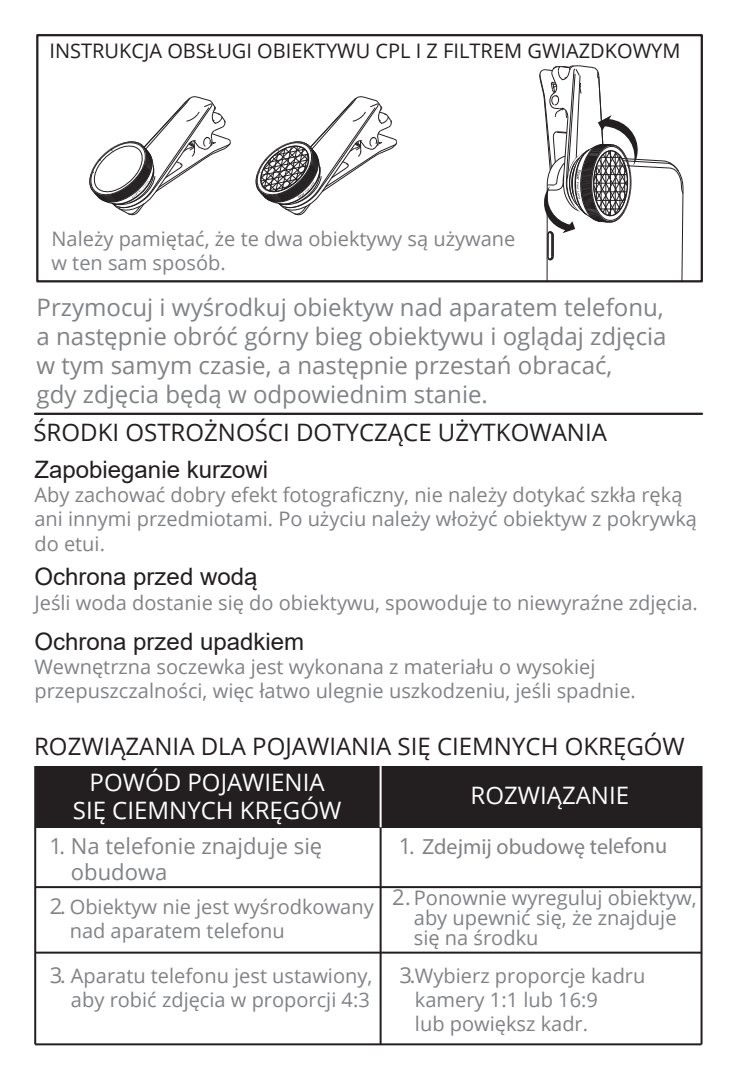
<style>
.page{position:relative;width:738px;height:1078px;background:#fff}
.page>*{position:absolute;margin:0;border:0;box-sizing:border-box;transform-origin:0 0}
.t1{font:24px/28.8px "Open Sans";color:#808285}
.t2{font:24px "Open Sans";color:#231f20}
.t3{font:24px "Arial";color:#231f20}
.t4{font:24px/28.8px "Open Sans";color:#fff;text-align:center}
.t5{font:22px/26.4px "Open Sans";color:#808285}
.t6{font:22px "Myriad Pro";color:#808285}
.t7{font:20px/24px "Open Sans";color:#808285}
.t8{font:20px "Open Sans";color:#231f20}
.s1{font-family:"Myriad Pro"}
.s2{font-family:"Open Sans"}
.s3{font-size:22px}
.s4{font-family:"Myriad Pro";font-size:22px}
</style>
<div class="page">
<div style="left:36px;top:34px;width:666px;height:248px;border:2px solid #231f20"></div>
<hr style="left:379px;top:793px;width:2px;height:251px;background:#231f20">
<hr style="left:700px;top:765px;width:2px;height:279px;background:#231f20">
<hr style="left:34px;top:765px;width:2px;height:279px;background:#231f20">
<div style="left:35px;top:765px;width:666px;height:62px;background:#231f20"></div>
<hr style="left:35px;top:885px;width:666px;height:2px;background:#231f20">
<hr style="left:35px;top:951px;width:666px;height:2px;background:#231f20">
<hr style="left:35px;top:1043px;width:666px;height:2px;background:#231f20">
<hr style="left:379px;top:765px;width:2px;height:62px;background:#fff">
<hr style="left:35px;top:412px;width:666px;height:3px;background:#231f20">
<svg style="left:89px;top:96px;width:142px;height:120px"></svg>
<svg style="left:255px;top:96px;width:142px;height:120px"></svg>
<svg style="left:538px;top:65px;width:145px;height:216px"></svg>
<p class="t8" style="left:49px;top:37px;width:632px">INSTRUKCJA OBSŁUGI OBIEKTYWU CPL I Z FILTREM GWIAZDKOWYM</p>
<p class="t7" style="left:51px;top:226px;width:465px">Należy pamiętać, że te dwa obiektywy są używane w ten sam sposób.</p>
<p class="t1" style="left:37px;top:292px;width:631px">Przymocuj i wyśrodkuj obiektyw nad aparatem telefonu, a następnie obróć górny bieg obiektywu i oglądaj zdjęcia w tym samym czasie, a następnie przestań obracać,<br>gdy zdjęcia będą w odpowiednim stanie.</p>
<p class="t2" style="left:33px;top:415px;width:574px">ŚRODKI OSTROŻNOŚCI DOTYCZĄCE UŻYTKOWANIA</p>
<p class="t3" style="left:34px;top:452px;width:235px">Zapobieganie kurzowi</p>
<p class="t7" style="left:34px;top:482px;width:663px">Aby zachować dobry efekt fotograficzny, nie należy dotykać szkła ręką ani innymi przedmiotami. Po użyciu należy włożyć obiektyw z pokrywką do etui.</p>
<p class="t3" style="left:34px;top:560px;width:224px">Ochrona przed wodą</p>
<p class="t7" style="left:34px;top:590px;width:664px">Jeśli woda dostanie się do obiektywu, spowoduje to niewyraźne zdjęcia.</p>
<p class="t3" style="left:34px;top:624px;width:271px">Ochrona przed upadkiem</p>
<p class="t7" style="left:34px;top:654px;width:602px">Wewnętrzna soczewka jest wykonana z materiału o wysokiej przepuszczalności, więc łatwo ulegnie uszkodzeniu, jeśli spadnie.</p>
<p class="t2" style="left:34px;top:730px;width:651px">ROZWIĄZANIA DLA POJAWIANIA SIĘ CIEMNYCH OKRĘGÓW</p>
<p class="t4" style="left:73px;top:766px;width:270px">POWÓD POJAWIENIA<br>SIĘ CIEMNYCH KRĘGÓW</p>
<p class="t4" style="left:470px;top:780px;width:160px">ROZWIĄZANIE</p>
<p class="t5" style="left:71px;top:831px;width:253px;text-indent:-22px">1<span class="s1">.</span> Na telefonie znajduje się obudowa</p>
<p class="t6" style="left:398px;top:832px;width:269px"><span class="s2">1</span>. Zdejmij obudowę telefonu</p>
<p class="t7" style="left:413px;top:887px;width:284px;line-height:20px;text-indent:-22px"><span class="s3">2</span><span class="s4">.</span> Ponownie wyreguluj obiektyw, aby upewnić się, że znajduje się na środku</p>
<p class="t7" style="left:414px;top:963px;width:232px;text-indent:-15px"><span class="s3">3</span><span class="s4">.</span>Wybierz proporcje kadru kamery 1:1 lub 16:9<br>lub powiększ kadr.</p>
<p class="t7" style="left:70px;top:893px;width:305px;text-indent:-20px"><span class="s3">2</span><span class="s4">.</span> Obiektyw nie jest wyśrodkowany nad aparatem telefonu</p>
<p class="t7" style="left:50px;top:963px;width:324px;text-align:right"><span class="s3">3</span><span class="s4">.</span> Aparatu telefonu jest ustawiony, aby robić zdjęcia w proporcji 4:3</p>
</div>
